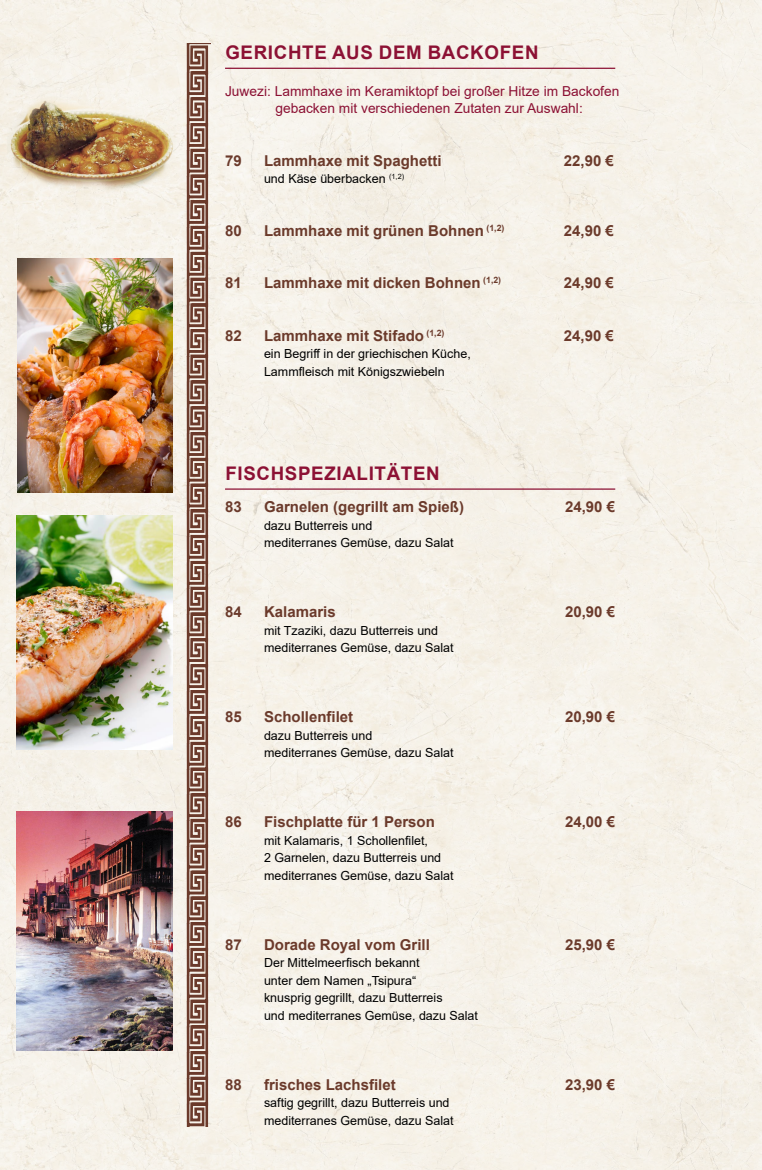
<style>
.page{position:relative;width:762px;height:1170px;background:#fff}
.page>*{position:absolute;margin:0;border:0;box-sizing:border-box;transform-origin:0 0}
.t1{font:700 18.75px "Arial";letter-spacing:.035em;color:#8c1134}
.t2{font:700 15px "Arial";color:#6b3a2b}
.t3{font:13.75px/17.5px "Arial";color:#8c1134}
.t4{font:12.5px/17.5px "Arial";color:#000}
</style>
<div class="page">
<div style="left:0;top:0;width:762px;height:1169px;background:#f6f1e9"></div>
<svg style="left:186px;top:44px;width:24px;height:1082px;background:#aa8e82"></svg>
<hr style="left:225px;top:68px;width:390px;height:1px;background:#8c1134">
<hr style="left:225px;top:488px;width:390px;height:1px;background:#8c1134">
<img style="left:17px;top:811px;width:155px;height:239px">
<img style="left:7px;top:85px;width:170px;height:124px">
<img style="left:17px;top:259px;width:156px;height:233px">
<img style="left:16px;top:516px;width:156px;height:233px">
<h1 class="t1" style="left:225px;top:39px;width:60px">Gerichte</h1>
<h1 class="t1" style="left:332px;top:39px;width:24px">aus</h1>
<h1 class="t1" style="left:379px;top:39px;width:27px">demB</h1>
<h1 class="t1" style="left:442px;top:39px;width:29px">ackofen</h1>
<p class="t3" style="left:275px;top:82px;width:345px;text-indent:-50px">Juwezi: Lammhaxe im Keramiktopf bei großer Hitze im Backofen gebacken mit verschiedenen Zutaten zur Auswahl:</p>
<p class="t2" style="left:225px;top:150px;width:18px">79</p>
<p class="t2" style="left:264px;top:150px;width:179px">Lammhaxe mit Spaghetti</p>
<p class="t2" style="left:564px;top:150px;width:52px">22,90 €</p>
<p class="t4" style="left:264px;top:170px;width:142px">und Käse überbacken <sup>(1,2)</sup></p>
<p class="t2" style="left:225px;top:220px;width:18px">80</p>
<p class="t2" style="left:264px;top:220px;width:242px">Lammhaxe mit grünen Bohnen <sup>(1,2)</sup></p>
<p class="t2" style="left:564px;top:220px;width:52px">24,90 €</p>
<p class="t2" style="left:225px;top:272px;width:18px">81</p>
<p class="t2" style="left:264px;top:272px;width:239px">Lammhaxe mit dicken Bohnen <sup>(1,2)</sup></p>
<p class="t2" style="left:564px;top:272px;width:52px">24,90 €</p>
<p class="t2" style="left:225px;top:325px;width:18px">82</p>
<p class="t2" style="left:264px;top:325px;width:182px">Lammhaxe mit Stifado <sup>(1,2)</sup></p>
<p class="t2" style="left:564px;top:325px;width:52px">24,90 €</p>
<p class="t4" style="left:264px;top:345px;width:208px">ein Begriff in der griechischen Küche,<br>Lammfleisch mit Königszwiebeln</p>
<h1 class="t1" style="left:225px;top:460px;width:33px">Fischspe</h1>
<h1 class="t1" style="left:324px;top:460px;width:90px">zialitäten</h1>
<p class="t2" style="left:225px;top:496px;width:18px">83</p>
<p class="t2" style="left:264px;top:496px;width:202px">Garnelen (gegrillt am Spieß)</p>
<p class="t2" style="left:565px;top:496px;width:52px">24,90 €</p>
<p class="t4" style="left:264px;top:516px;width:191px">dazu Butterreis und<br>mediterranes Gemüse, dazu Salat</p>
<p class="t2" style="left:225px;top:601px;width:18px">84</p>
<p class="t2" style="left:264px;top:601px;width:73px">Kalamaris</p>
<p class="t2" style="left:565px;top:601px;width:52px">20,90 €</p>
<p class="t4" style="left:264px;top:621px;width:191px">mit Tzaziki, dazu Butterreis und mediterranes Gemüse, dazu Salat</p>
<p class="t2" style="left:225px;top:706px;width:18px">85</p>
<p class="t2" style="left:264px;top:706px;width:91px">Schollenfilet</p>
<p class="t2" style="left:565px;top:706px;width:52px">20,90 €</p>
<p class="t4" style="left:264px;top:726px;width:191px">dazu Butterreis und<br>mediterranes Gemüse, dazu Salat</p>
<p class="t2" style="left:225px;top:811px;width:18px">86</p>
<p class="t2" style="left:264px;top:811px;width:172px">Fischplatte für 1 Person</p>
<p class="t2" style="left:565px;top:811px;width:52px">24,00 €</p>
<p class="t4" style="left:264px;top:831px;width:191px">mit Kalamaris, 1 Schollenfilet,<br>2 Garnelen, dazu Butterreis und mediterranes Gemüse, dazu Salat</p>
<p class="t2" style="left:225px;top:933px;width:18px">87</p>
<p class="t2" style="left:264px;top:933px;width:167px">Dorade Royal vom Grill</p>
<p class="t2" style="left:565px;top:933px;width:52px">25,90 €</p>
<p class="t4" style="left:264px;top:953px;width:215px">Der Mittelmeerfisch bekannt<br>unter dem Namen „Tsipura“<br>knusprig gegrillt, dazu Butterreis<br>und mediterranes Gemüse, dazu Salat</p>
<p class="t2" style="left:225px;top:1073px;width:18px">88</p>
<p class="t2" style="left:264px;top:1073px;width:133px">frisches Lachsfilet</p>
<p class="t2" style="left:565px;top:1073px;width:52px">23,90 €</p>
<p class="t4" style="left:264px;top:1093px;width:191px">saftig gegrillt, dazu Butterreis und mediterranes Gemüse, dazu Salat</p>
</div>
